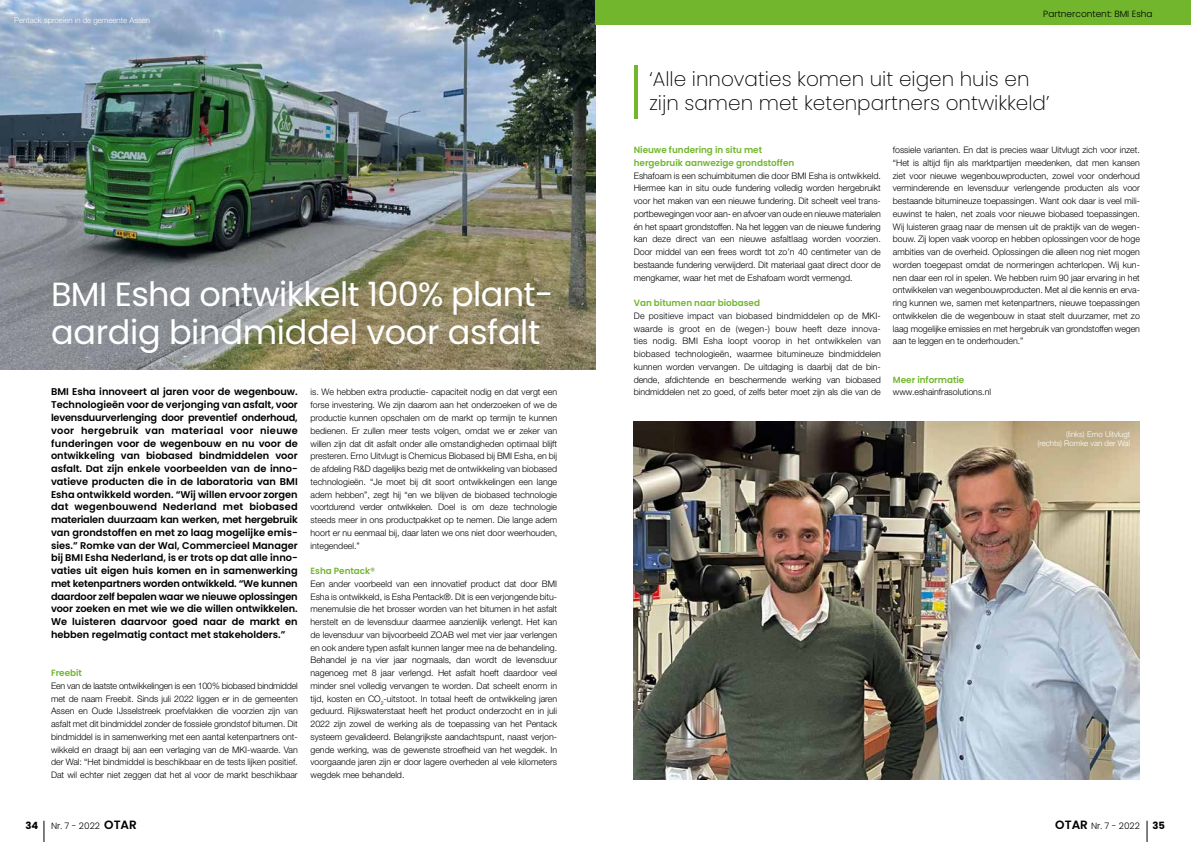
<style>
.page{position:relative;width:1191px;height:842px;background:#fff}
.page>*{position:absolute;margin:0;border:0;box-sizing:border-box;transform-origin:0 0}
.t1{font:33.5px/38.3px "Poppins";letter-spacing:-.01em;color:#fff}
.t2{font:200 20px/24px "Poppins";color:#000}
.t3{font:700 10px "Poppins";color:#000}
.t4{font:600 9.8px/12.8px "Poppins";color:#000;text-align:justify}
.t5{font:300 9px/12.8px "Helvetica Neue LT Std";color:#000;text-align:justify}
.t6{font:600 9px/12.8px "Poppins";color:#72b62e}
.t7{font:300 9px "Poppins";color:#000}
.t8{font:300 8px/9px "Helvetica Neue LT Std";color:#fff;text-align:right}
.s1{font-weight:600;font-size:12px}
</style>
<div class="page">
<svg style="left:44px;top:821px;width:1px;height:21px"></svg>
<svg style="left:1146px;top:821px;width:1px;height:21px"></svg>
<img style="left:634px;top:421px;width:506px;height:359px">
<img style="left:0;top:0;width:595px;height:370px">
<div style="left:595px;top:0;width:596px;height:24px;background:#72b62e"></div>
<hr style="left:634px;top:65px;width:3px;height:54px;background:#73b62b">
<p class="t8" style="left:14px;top:15px;width:137px">Pentack sproeien in de gemeente Assen</p>
<h1 class="t1" style="left:51px;top:275px;width:504px">BMI Esha ontwikkelt 100% plant&shy;aardig bindmiddel voor asfalt</h1>
<p class="t4" style="left:51px;top:386px;width:248px">BMI Esha innoveert al jaren voor de wegenbouw.<br>Technologieën voor de verjonging van asfalt, voor levensduurverlenging door preventief onderhoud, voor hergebruik van materiaal voor nieuwe funderingen voor de wegenbouw en nu voor de ontwikkeling van biobased bindmiddelen voor asfalt. Dat zijn enkele voorbeelden van de inno&shy;vatieve producten die in de laboratoria van BMI Esha ontwikkeld worden. “Wij willen ervoor zorgen dat wegenbouwend Nederland met biobased materialen duurzaam kan werken, met hergebruik van grondstoffen en met zo laag mogelijke emis&shy;sies.” Romke van der Wal, Commercieel Manager bij BMI Esha Nederland, is er trots op dat alle inno&shy;vaties uit eigen huis komen en in samenwerking met ketenpartners worden ontwikkeld. “We kunnen daardoor zelf bepalen waar we nieuwe oplossingen voor zoeken en met wie we die willen ontwikkelen.<br>We luisteren daarvoor goed naar de markt en hebben regelmatig contact met stakeholders.”</p>
<p class="t6" style="left:51px;top:667px;width:32px">Freebit</p>
<p class="t5" style="left:51px;top:679px;width:248px">Een van de laatste ontwikkelingen is een 100% biobased bindmiddel met de naam Freebit. Sinds juli 2022 liggen er in de gemeenten Assen en Oude IJsselstreek proefvlakken die voorzien zijn van asfalt met dit bindmiddel zonder de fossiele grondstof bitumen. Dit bindmiddel is in samenwerking met een aantal ketenpartners ont&shy;wikkeld en draagt bij aan een verlaging van de MKI-waarde. Van der Wal: “Het bindmiddel is beschikbaar en de tests lijken positief.<br>Dat wil echter niet zeggen dat het al voor de markt beschikbaar</p>
<p class="t5" style="left:310px;top:386px;width:248px">is. We hebben extra productie- capaciteit nodig en dat vergt een forse investering. We zijn daarom aan het onderzoeken of we de productie kunnen opschalen om de markt op termijn te kunnen bedienen. Er zullen meer tests volgen, omdat we er zeker van willen zijn dat dit asfalt onder alle omstandigheden optimaal blijft presteren. Erno Uitvlugt is Chemicus Biobased bij BMI Esha, en bij de afdeling R&amp;D dagelijks bezig met de ontwikkeling van biobased technologieën. “Je moet bij dit soort ontwikkelingen een lange adem hebben”, zegt hij “en we blijven de biobased technologie voortdurend verder ontwikkelen. Doel is om deze technologie steeds meer in ons productpakket op te nemen. Die lange adem hoort er nu eenmaal bij, daar laten we ons niet door weerhouden, integendeel.”</p>
<p class="t6" style="left:310px;top:564px;width:66px">Esha Pentack®</p>
<p class="t5" style="left:310px;top:577px;width:248px">Een ander voorbeeld van een innovatief product dat door BMI Esha is ontwikkeld, is Esha Pentack®. Dit is een verjongende bitu&shy;menemulsie die het brosser worden van het bitumen in het asfalt herstelt en de levensduur daarmee aanzienlijk verlengt. Het kan de levensduur van bijvoorbeeld ZOAB wel met vier jaar verlengen en ook andere typen asfalt kunnen langer mee na de behandeling.<br>Behandel je na vier jaar nogmaals, dan wordt de levensduur nagenoeg met 8 jaar verlengd. Het asfalt hoeft daardoor veel minder snel volledig vervangen te worden. Dat scheelt enorm in tijd, kosten en CO<sub>2</sub>-uitstoot. In totaal heeft de ontwikkeling jaren geduurd. Rijkswaterstaat heeft het product onderzocht en in juli 2022 zijn zowel de werking als de toepassing van het Pentack systeem gevalideerd. Belangrijkste aandachtspunt, naast verjon&shy;gende werking, was de gewenste stroefheid van het wegdek. In voorgaande jaren zijn er door lagere overheden al vele kilometers wegdek mee behandeld.</p>
<p class="t7" style="left:1043px;top:8px;width:111px">Partnercontent: BMI Esha</p>
<h2 class="t2" style="left:649px;top:68px;width:402px">‘Alle innovaties komen uit eigen huis en zijn samen met ketenpartners ontwikkeld’</h2>
<p class="t6" style="left:634px;top:144px;width:162px">Nieuwe fundering in situ met hergebruik aanwezige grondstoffen</p>
<p class="t5" style="left:634px;top:169px;width:249px">Eshafoam is een schuimbitumen die door BMI Esha is ontwikkeld.<br>Hiermee kan in situ oude fundering volledig worden hergebruikt voor het maken van een nieuwe fundering. Dit scheelt veel trans&shy;portbewegingen voor aan- en afvoer van oude en nieuwe materialen én het spaart grondstoffen. Na het leggen van de nieuwe fundering kan deze direct van een nieuwe asfaltlaag worden voorzien.<br>Door middel van een frees wordt tot zo’n 40 centimeter van de bestaande fundering verwijderd. Dit materiaal gaat direct door de mengkamer, waar het met de Eshafoam wordt vermengd.</p>
<p class="t6" style="left:634px;top:297px;width:128px">Van bitumen naar biobased</p>
<p class="t5" style="left:634px;top:309px;width:249px">De positieve impact van biobased bindmiddelen op de MKI&shy;waarde is groot en de (wegen-) bouw heeft deze innova&shy;ties nodig. BMI Esha loopt voorop in het ontwikkelen van biobased technologieën, waarmee bitumineuze bindmiddelen kunnen worden vervangen. De uitdaging is daarbij dat de bin&shy;dende, afdichtende en beschermende werking van biobased bindmiddelen net zo goed, of zelfs beter moet zijn als die van de</p>
<p class="t5" style="left:893px;top:143px;width:249px">fossiele varianten. En dat is precies waar Uitvlugt zich voor inzet. “Het is altijd fijn als marktpartijen meedenken, dat men kansen ziet voor nieuwe wegenbouwproducten, zowel voor onderhoud verminderende en levensduur verlengende producten als voor bestaande bitumineuze toepassingen. Want ook daar is veel mili&shy;euwinst te halen, net zoals voor nieuwe biobased toepassingen.<br>Wij luisteren graag naar de mensen uit de praktijk van de wegen&shy;bouw. Zij lopen vaak voorop en hebben oplossingen voor de hoge ambities van de overheid. Oplossingen die alleen nog niet mogen worden toegepast omdat de normeringen achterlopen. Wij kun&shy;nen daar een rol in spelen. We hebben ruim 90 jaar ervaring in het ontwikkelen van wegenbouwproducten. Met al die kennis en erva&shy;ring kunnen we, samen met ketenpartners, nieuwe toepassingen ontwikkelen die de wegenbouw in staat stelt duurzamer, met zo laag mogelijke emissies en met hergebruik van grondstoffen wegen aan te leggen en te onderhouden.”</p>
<p class="t6" style="left:893px;top:373px;width:73px">Meer informatie</p>
<p class="t5" style="left:893px;top:386px;width:100px">www.eshainfrasolutions.nl</p>
<p class="t8" style="left:1037px;top:429px;width:94px">(links) Erno Uitvlugt<br>(rechts) Romke van der Wal</p>
<p class="t3" style="left:26px;top:820px;width:14px">34</p>
<p class="t7" style="left:51px;top:821px;width:87px">Nr. 7 - 2022 <span class="s1">OTAR</span></p>
<p class="t7" style="left:1055px;top:821px;width:86px"><span class="s1">OTAR</span> Nr. 7 - 2022</p>
<p class="t3" style="left:1152px;top:820px;width:14px">35</p>
</div>
